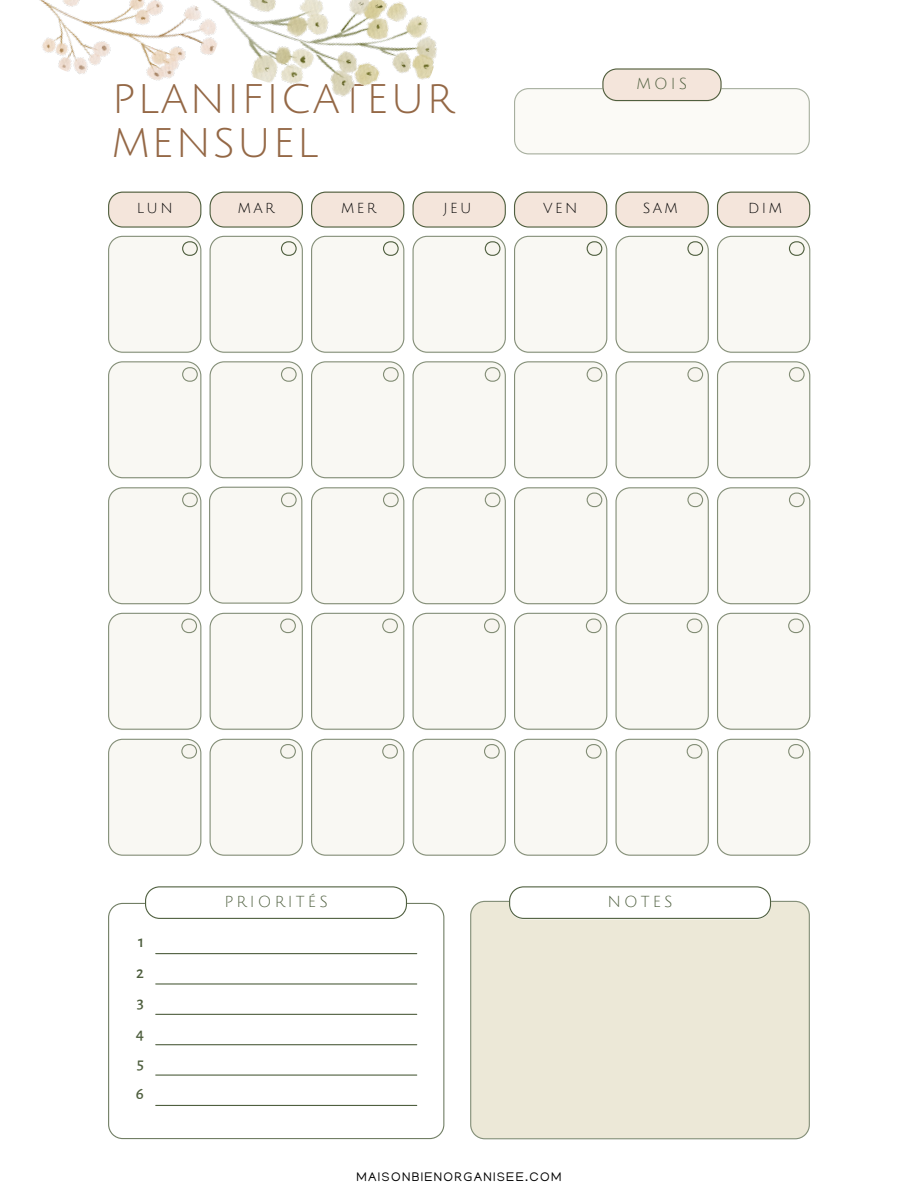
<style>
.page{position:relative;width:918px;height:1188px;background:#fff}
.page>*{position:absolute;margin:0;border:0;box-sizing:border-box;transform-origin:0 0}
.t1{font:45.15px/44.4px "Julius Sans One";letter-spacing:.035em;color:#946846}
.t2{font:500 16.95px "Alegreya Sans";color:#4f5f3f}
.t3{font:15.45px "Julius Sans One";letter-spacing:.2em;color:#4f5f3f}
.t4{font:14.1px "Julius Sans One";letter-spacing:.165em;color:#000}
.t5{font:12.9px "Manjari";letter-spacing:.1em;color:#000}
</style>
<div class="page">
<svg style="left:514px;top:68px;width:296px;height:87px"></svg>
<img style="left:228px;top:0;width:209px;height:97px">
<img style="left:39px;top:0;width:189px;height:81px">
<div style="left:470px;top:901px;width:340px;height:238px;background:#ece8d7"></div>
<svg style="left:108px;top:903px;width:336px;height:236px"></svg>
<svg style="left:145px;top:886px;width:262px;height:33px"></svg>
<svg style="left:509px;top:886px;width:262px;height:33px"></svg>
<svg style="left:108px;top:236px;width:93px;height:117px"></svg>
<svg style="left:108px;top:361px;width:93px;height:118px"></svg>
<svg style="left:108px;top:487px;width:93px;height:118px"></svg>
<svg style="left:108px;top:613px;width:93px;height:117px"></svg>
<svg style="left:108px;top:739px;width:93px;height:117px"></svg>
<svg style="left:210px;top:236px;width:93px;height:117px"></svg>
<svg style="left:210px;top:361px;width:93px;height:118px"></svg>
<svg style="left:209px;top:487px;width:93px;height:117px"></svg>
<svg style="left:210px;top:613px;width:93px;height:117px"></svg>
<svg style="left:210px;top:739px;width:93px;height:117px"></svg>
<svg style="left:311px;top:236px;width:93px;height:117px"></svg>
<svg style="left:311px;top:361px;width:93px;height:118px"></svg>
<svg style="left:311px;top:487px;width:93px;height:118px"></svg>
<svg style="left:311px;top:613px;width:93px;height:117px"></svg>
<svg style="left:311px;top:739px;width:93px;height:117px"></svg>
<svg style="left:413px;top:236px;width:93px;height:117px"></svg>
<svg style="left:413px;top:361px;width:93px;height:118px"></svg>
<svg style="left:413px;top:487px;width:93px;height:118px"></svg>
<svg style="left:413px;top:613px;width:93px;height:117px"></svg>
<svg style="left:413px;top:739px;width:93px;height:117px"></svg>
<svg style="left:514px;top:236px;width:93px;height:117px"></svg>
<svg style="left:514px;top:361px;width:93px;height:118px"></svg>
<svg style="left:514px;top:487px;width:93px;height:118px"></svg>
<svg style="left:514px;top:613px;width:93px;height:117px"></svg>
<svg style="left:514px;top:739px;width:93px;height:117px"></svg>
<svg style="left:615px;top:236px;width:94px;height:117px"></svg>
<svg style="left:615px;top:361px;width:94px;height:118px"></svg>
<svg style="left:615px;top:487px;width:94px;height:118px"></svg>
<svg style="left:615px;top:613px;width:94px;height:117px"></svg>
<svg style="left:615px;top:739px;width:94px;height:117px"></svg>
<svg style="left:717px;top:236px;width:93px;height:117px"></svg>
<svg style="left:717px;top:361px;width:93px;height:118px"></svg>
<svg style="left:717px;top:487px;width:93px;height:118px"></svg>
<svg style="left:717px;top:613px;width:93px;height:117px"></svg>
<svg style="left:717px;top:739px;width:93px;height:117px"></svg>
<svg style="left:108px;top:192px;width:93px;height:36px;background:#e9ddd2"></svg>
<svg style="left:210px;top:192px;width:93px;height:36px;background:#e9ddd2"></svg>
<svg style="left:514px;top:192px;width:93px;height:36px;background:#e9ddd2"></svg>
<svg style="left:311px;top:192px;width:93px;height:36px;background:#e9ddd2"></svg>
<svg style="left:615px;top:192px;width:94px;height:36px;background:#e9ddd2"></svg>
<svg style="left:413px;top:192px;width:93px;height:36px;background:#e9ddd2"></svg>
<svg style="left:717px;top:192px;width:93px;height:36px;background:#e9ddd2"></svg>
<hr style="left:156px;top:953px;width:261px;height:1px;background:#4f5f3f">
<hr style="left:156px;top:983px;width:261px;height:2px;background:#4f5f3f">
<hr style="left:156px;top:1014px;width:261px;height:1px;background:#4f5f3f">
<hr style="left:156px;top:1044px;width:261px;height:1px;background:#4f5f3f">
<hr style="left:156px;top:1075px;width:261px;height:1px;background:#4f5f3f">
<hr style="left:156px;top:1105px;width:261px;height:1px;background:#4f5f3f">
<p class="t1" style="left:112px;top:76px;width:344px">planificateur mensuel</p>
<p class="t3" style="left:637px;top:76px;width:52px">MOIS</p>
<p class="t4" style="left:137px;top:201px;width:37px">LUN</p>
<p class="t4" style="left:238px;top:201px;width:38px">MAR</p>
<p class="t4" style="left:341px;top:201px;width:36px">MER</p>
<p class="t4" style="left:443px;top:201px;width:30px">JEU</p>
<p class="t4" style="left:543px;top:201px;width:36px">VEN</p>
<p class="t4" style="left:643px;top:201px;width:37px">SAM</p>
<p class="t4" style="left:748px;top:201px;width:35px">DIM</p>
<p class="t2" style="left:138px;top:934px;width:7px">1</p>
<p class="t2" style="left:136px;top:964px;width:9px">2</p>
<p class="t2" style="left:137px;top:994px;width:9px">3</p>
<p class="t2" style="left:136px;top:1025px;width:10px">4</p>
<p class="t2" style="left:137px;top:1055px;width:9px">5</p>
<p class="t2" style="left:136px;top:1086px;width:10px">6</p>
<p class="t3" style="left:225px;top:893px;width:105px">PRIORITÉS</p>
<p class="t3" style="left:607px;top:894px;width:67px">NOTES</p>
<p class="t5" style="left:357px;top:1172px;width:206px">MAISONBIENORGANISEE.COM</p>
</div>
